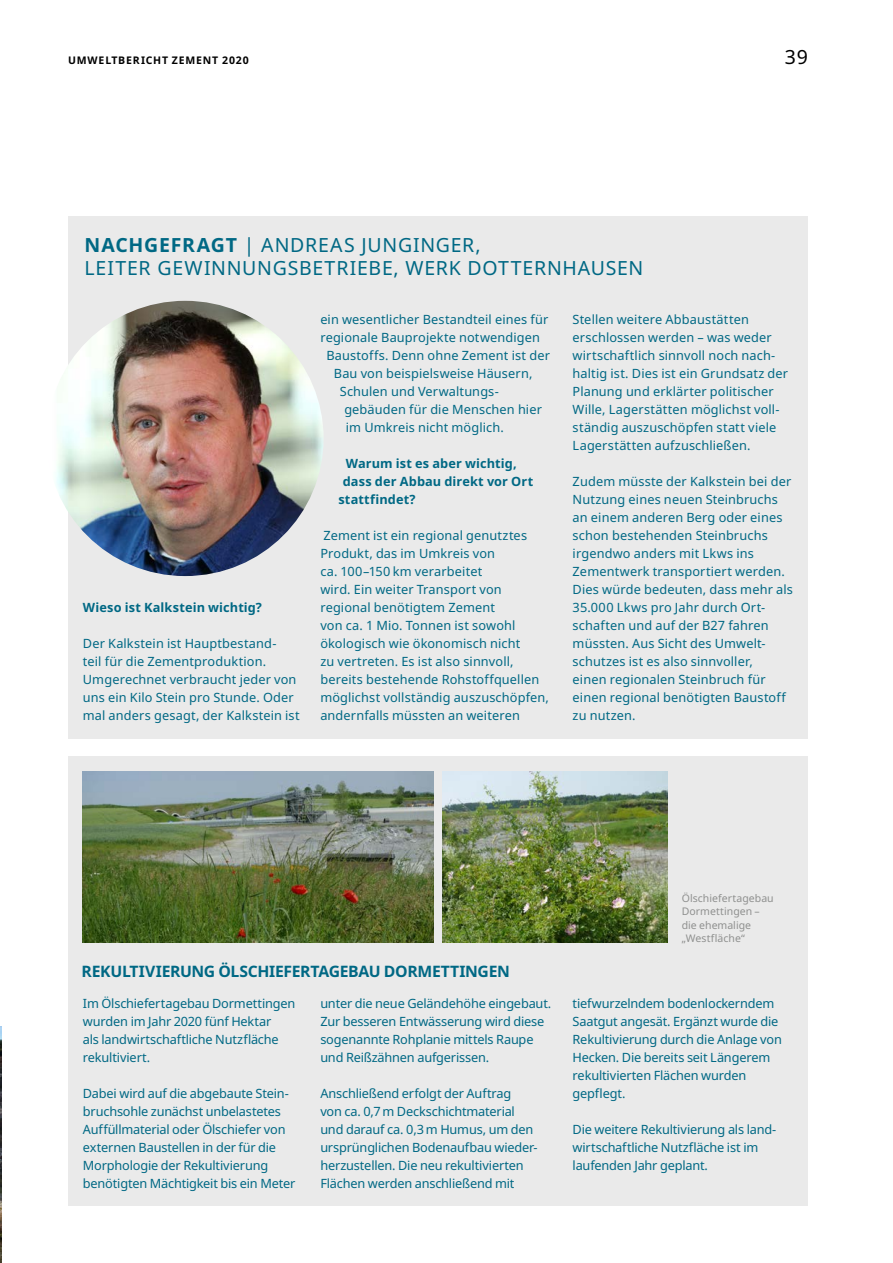
<style>
.page{position:relative;width:893px;height:1263px;background:#fff}
.page>*{position:absolute;margin:0;border:0;box-sizing:border-box;transform-origin:0 0}
.t1{font:19.5px/23.4px "Noto Sans";letter-spacing:.04em;color:#006884}
.t2{font:19.5px "Noto Sans";color:#000}
.t3{font:700 15.75px "Noto Sans";letter-spacing:-.02em;color:#006884}
.t4{font:12.75px/18px "Noto Sans";letter-spacing:.005em;color:#006884}
.t5{font:12.75px/18px "Noto Sans";letter-spacing:-.015em;color:#006884}
.t6{font:700 12.75px "Noto Sans";letter-spacing:.01em;color:#006884}
.t7{font:10.5px/13.5px "Noto Sans";letter-spacing:.005em;color:#8f908f}
.t8{font:700 10.5px "Noto Sans";letter-spacing:.08em;color:#000}
.s1{font-weight:700}
</style>
<div class="page">
<img style="left:0;top:1026px;width:1px;height:237px">
<div style="left:68px;top:216px;width:740px;height:522px;background:#eaeaea"></div>
<img style="left:56px;top:301px;width:267px;height:275px">
<div style="left:68px;top:756px;width:740px;height:450px;background:#eaeaea"></div>
<img style="left:442px;top:771px;width:225px;height:171px">
<img style="left:83px;top:771px;width:351px;height:171px">
<p class="t8" style="left:68px;top:53px;width:182px">UMWELTBERICHT ZEMENT 2020</p>
<h1 class="t2" style="left:785px;top:43px;width:25px">39</h1>
<h1 class="t1" style="left:85px;top:233px;width:560px"><span class="s1">NACHGEFRAGT</span> | ANDREAS JUNGINGER,<br>LEITER GEWINNUNGSBETRIEBE, WERK DOTTERNHAUSEN</h1>
<p class="t4" style="left:573px;top:310px;width:217px">Stellen weitere Abbaustätten erschlossen werden – was weder wirtschaftlich sinnvoll noch nach&shy;haltig ist. Dies ist ein Grundsatz der Planung und erklärter politischer Wille, Lagerstätten möglichst voll&shy;ständig auszuschöpfen statt viele Lagerstätten aufzuschließen.</p>
<p class="t4" style="left:573px;top:472px;width:222px">Zudem müsste der Kalkstein bei der<br>Nutzung eines neuen Steinbruchs an einem anderen Berg oder eines schon bestehenden Steinbruchs irgendwo anders mit Lkws ins<br>Zementwerk transportiert werden.<br>Dies würde bedeuten, dass mehr als<br>35.000 Lkws pro Jahr durch Ort&shy;schaften und auf der B27 fahren müssten. Aus Sicht des Umwelt&shy;schutzes ist es also sinnvoller,<br>einen regionalen Steinbruch für einen regional benötigten Baustoff zu nutzen.</p>
<p class="t4" style="left:320px;top:310px;width:229px">ein wesentlicher Bestandteil eines für</p>
<p class="t4" style="left:320px;top:328px;width:221px">regionale Bauprojekte notwendigen</p>
<p class="t4" style="left:326px;top:346px;width:225px">Baustoffs. Denn ohne Zement ist der</p>
<p class="t4" style="left:334px;top:364px;width:200px">Bau von beispielsweise Häusern,</p>
<p class="t4" style="left:340px;top:382px;width:159px">Schulen und Verwaltungs-</p>
<p class="t4" style="left:344px;top:400px;width:199px">gebäuden für die Menschen hier</p>
<p class="t4" style="left:346px;top:418px;width:159px">im Umkreis nicht möglich.</p>
<p class="t6" style="left:346px;top:454px;width:172px">Warum ist es aber wichtig,</p>
<p class="t6" style="left:343px;top:472px;width:192px">dass der Abbau direkt vor Ort</p>
<p class="t6" style="left:338px;top:490px;width:79px">stattfindet?</p>
<p class="t4" style="left:320px;top:526px;width:230px">Zement ist ein regional genutztes<br>Produkt, das im Umkreis von<br>ca. 100–150 km verarbeitet<br>wird. Ein weiter Transport von regional benötigtem Zement<br>von ca. 1 Mio. Tonnen ist sowohl ökologisch wie ökonomisch nicht<br>zu vertreten. Es ist also sinnvoll, bereits bestehende Rohstoffquellen möglichst vollständig auszuschöpfen, andernfalls müssten an weiteren</p>
<p class="t6" style="left:83px;top:598px;width:181px">Wieso ist Kalkstein wichtig?</p>
<p class="t4" style="left:83px;top:634px;width:218px">Der Kalkstein ist Hauptbestand-<br>teil für die Zementproduktion.<br>Umgerechnet verbraucht jeder von uns ein Kilo Stein pro Stunde. Oder mal anders gesagt, der Kalkstein ist</p>
<p class="t3" style="left:81px;top:960px;width:430px">REKULTIVIERUNG ÖLSCHIEFERTAGEBAU DORMETTINGEN</p>
<p class="t5" style="left:83px;top:994px;width:214px">Im Ölschiefertagebau Dormettingen wurden im Jahr 2020 fünf Hektar<br>als landwirtschaftliche Nutzfläche rekultiviert.</p>
<p class="t5" style="left:83px;top:1084px;width:214px">Dabei wird auf die abgebaute Stein&shy;bruchsohle zunächst unbelastetes Auffüllmaterial oder Ölschiefer von externen Baustellen in der für die Morphologie der Rekultivierung benötigten Mächtigkeit bis ein Meter</p>
<p class="t5" style="left:320px;top:994px;width:233px">unter die neue Geländehöhe eingebaut.<br>Zur besseren Entwässerung wird diese sogenannte Rohplanie mittels Raupe und Reißzähnen aufgerissen.</p>
<p class="t5" style="left:320px;top:1084px;width:219px">Anschließend erfolgt der Auftrag<br>von ca. 0,7 m Deckschichtmaterial und darauf ca. 0,3 m Humus, um den ursprünglichen Bodenaufbau wieder&shy;herzustellen. Die neu rekultivierten Flächen werden anschließend mit</p>
<p class="t7" style="left:682px;top:891px;width:93px">Ölschiefertagebau<br>Dormettingen – die ehemalige „Westfläche“</p>
<p class="t5" style="left:573px;top:994px;width:211px">tiefwurzelndem bodenlockerndem<br>Saatgut angesät. Ergänzt wurde die<br>Rekultivierung durch die Anlage von<br>Hecken. Die bereits seit Längerem rekultivierten Flächen wurden gepflegt.</p>
<p class="t5" style="left:573px;top:1120px;width:205px">Die weitere Rekultivierung als land&shy;wirtschaftliche Nutzfläche ist im laufenden Jahr geplant.</p>
</div>
